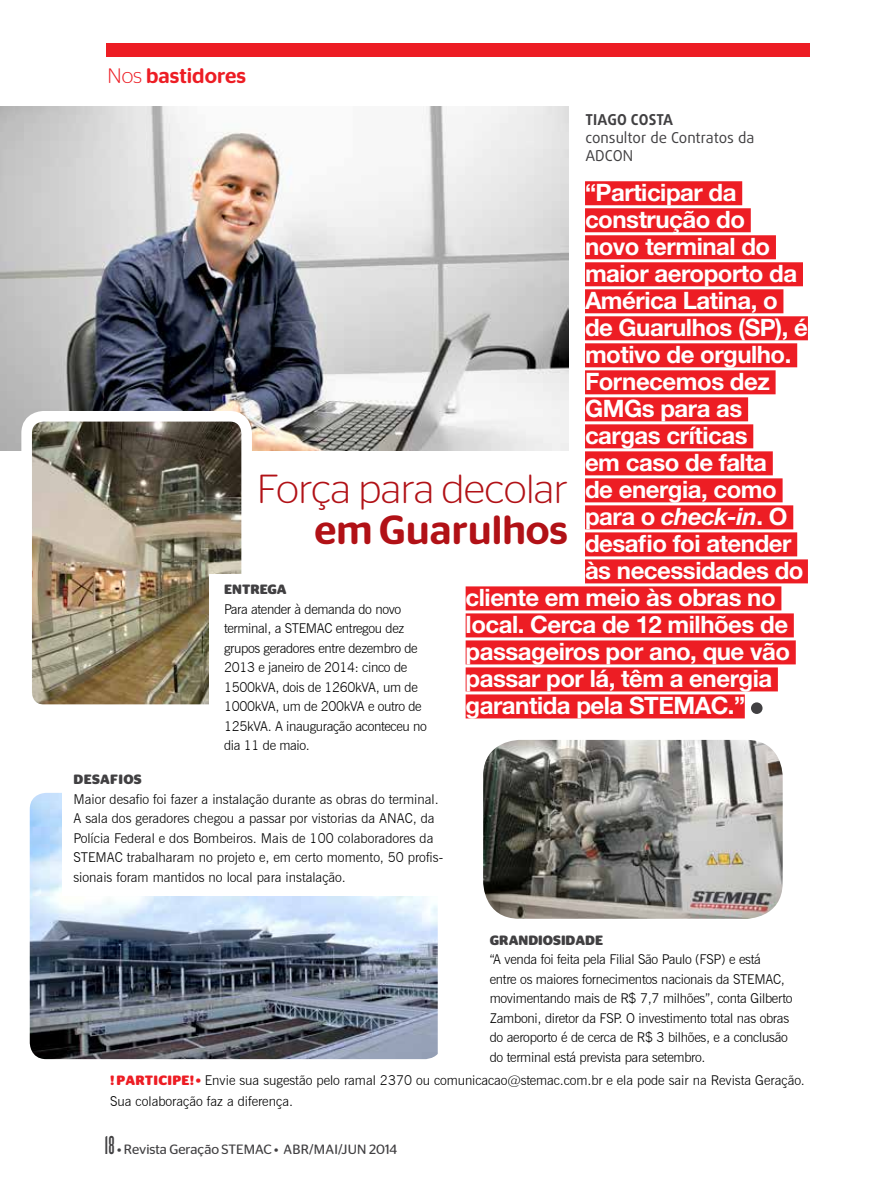
<style>
.page{position:relative;width:893px;height:1191px;background:#fff}
.page>*{position:absolute;margin:0;border:0;box-sizing:border-box;transform-origin:0 0}
.t1{font:300 40.5px "Stag Sans Round";color:#b11116}
.t2{font:500 40.5px "Stag Sans Round";color:#b11116}
.t3{font:700 24px "Helvetica Neue LT Std";letter-spacing:-.02em;color:#fff}
.t4{font:italic 700 24px "Helvetica Neue LT Std";letter-spacing:-.02em;color:#fff}
.t5{font:500 21px "Stag Sans Round";color:#ed1d24}
.t6{font:15px/18px "Daxline Pro";color:#414042}
.t7{font:700 15px "Daxline Pro";letter-spacing:.01em;color:#414042}
.t8{font:300 13.5px/19.5px "News Gothic BT";letter-spacing:-.02em;color:#000}
.t9{font:300 13.5px/19.5px "News Gothic BT";color:#000}
.t10{font:13.5px "Stag Sans Round";color:#414042}
.t11{font:700 13.5px "Stag Sans Round";color:#414042}
.t12{font:700 13.5px "Stag Sans Round";letter-spacing:.02em;color:#414042}
.s1{font-weight:300}
.s2{font-style:normal}
.s3{font-family:"Stag Sans Round";font-weight:700;color:#ed1d24}
.s4{font-family:"Knockout HTF46 Flyweight";font-size:27px}
</style>
<div class="page">
<img style="left:0;top:106px;width:568px;height:345px">
<img style="left:30px;top:793px;width:408px;height:266px">
<img style="left:483px;top:740px;width:300px;height:178px">
<div style="left:585px;top:181px;width:157px;height:24px;background:#ed1d24"></div>
<div style="left:585px;top:208px;width:166px;height:24px;background:#ed1d24"></div>
<div style="left:585px;top:235px;width:191px;height:24px;background:#ed1d24"></div>
<div style="left:585px;top:262px;width:218px;height:24px;background:#ed1d24"></div>
<div style="left:585px;top:289px;width:198px;height:24px;background:#ed1d24"></div>
<div style="left:585px;top:316px;width:223px;height:24px;background:#ed1d24"></div>
<div style="left:585px;top:343px;width:212px;height:24px;background:#ed1d24"></div>
<div style="left:585px;top:370px;width:191px;height:24px;background:#ed1d24"></div>
<div style="left:585px;top:397px;width:163px;height:24px;background:#ed1d24"></div>
<div style="left:585px;top:424px;width:168px;height:24px;background:#ed1d24"></div>
<div style="left:585px;top:451px;width:188px;height:24px;background:#ed1d24"></div>
<div style="left:585px;top:478px;width:198px;height:24px;background:#ed1d24"></div>
<div style="left:585px;top:505px;width:208px;height:24px;background:#ed1d24"></div>
<div style="left:585px;top:532px;width:212px;height:24px;background:#ed1d24"></div>
<div style="left:585px;top:559px;width:223px;height:24px;background:#ed1d24"></div>
<div style="left:466px;top:586px;width:315px;height:24px;background:#ed1d24"></div>
<div style="left:466px;top:613px;width:328px;height:24px;background:#ed1d24"></div>
<div style="left:466px;top:640px;width:330px;height:24px;background:#ed1d24"></div>
<div style="left:466px;top:667px;width:312px;height:24px;background:#ed1d24"></div>
<div style="left:466px;top:694px;width:279px;height:24px;background:#ed1d24"></div>
<div style="left:751px;top:702px;width:11px;height:12px;background:#414042;border-radius:50%"></div>
<div style="left:106px;top:43px;width:704px;height:13px;background:#ed1d24"></div>
<div style="left:62px;top:758px;width:395px;height:138px;background:#fff"></div>
<img style="left:33px;top:423px;width:207px;height:280px">
<div style="left:21px;top:411px;width:231px;height:304px;border:11px solid #fff;border-radius:17px"></div>
<div style="left:209px;top:574px;width:234px;height:159px;background:#fff"></div>
<h3 class="t5" style="left:108px;top:64px;width:140px"><span class="s1">Nos</span> bastidores</h3>
<p class="t7" style="left:585px;top:110px;width:89px">TIAGO COSTA</p>
<p class="t6" style="left:585px;top:129px;width:170px">consultor de Contratos da<br>ADCON</p>
<h2 class="t3" style="left:585px;top:177px;width:153px">“Participar da</h2>
<h2 class="t3" style="left:585px;top:204px;width:162px">construção do</h2>
<h2 class="t3" style="left:585px;top:231px;width:187px">novo terminal do</h2>
<h2 class="t3" style="left:585px;top:258px;width:214px">maior aeroporto da</h2>
<h2 class="t3" style="left:585px;top:285px;width:194px">América Latina, o</h2>
<h2 class="t3" style="left:585px;top:312px;width:224px">de Guarulhos (SP), é</h2>
<h2 class="t3" style="left:585px;top:339px;width:208px">motivo de orgulho.</h2>
<h2 class="t3" style="left:585px;top:366px;width:186px">Fornecemos dez</h2>
<h2 class="t3" style="left:585px;top:393px;width:159px">GMGs para as</h2>
<h2 class="t3" style="left:585px;top:420px;width:164px">cargas críticas</h2>
<h2 class="t3" style="left:585px;top:447px;width:184px">em caso de falta</h2>
<h2 class="t3" style="left:585px;top:474px;width:193px">de energia, como</h2>
<h2 class="t4" style="left:585px;top:501px;width:204px"><span class="s2">para o</span> check-in<span class="s2">. O</span></h2>
<h2 class="t3" style="left:585px;top:528px;width:208px">desafio foi atender</h2>
<h2 class="t3" style="left:585px;top:555px;width:220px">às necessidades do</h2>
<h2 class="t3" style="left:466px;top:582px;width:312px">cliente em meio às obras no</h2>
<h2 class="t3" style="left:466px;top:609px;width:324px">local. Cerca de 12 milhões de</h2>
<h2 class="t3" style="left:466px;top:636px;width:326px">passageiros por ano, que vão</h2>
<h2 class="t3" style="left:466px;top:663px;width:308px">passar por lá, têm a energia</h2>
<h2 class="t3" style="left:466px;top:690px;width:281px">garantida pela STEMAC.”</h2>
<h1 class="t1" style="left:257px;top:466px;width:312px">Força para decolar</h1>
<h1 class="t2" style="left:314px;top:506px;width:255px">em Guarulhos</h1>
<p class="t11" style="left:224px;top:582px;width:64px">ENTREGA</p>
<p class="t8" style="left:224px;top:599px;width:204px">Para atender à demanda do novo terminal, a STEMAC entregou dez grupos geradores entre dezembro de<br>2013 e janeiro de 2014: cinco de<br>1500kVA, dois de 1260kVA, um de<br>1000kVA, um de 200kVA e outro de<br>125kVA. A inauguração aconteceu no dia 11 de maio.</p>
<p class="t12" style="left:74px;top:771px;width:69px">DESAFIOS</p>
<p class="t9" style="left:73px;top:789px;width:371px">Maior desafio foi fazer a instalação durante as obras do terminal.<br>A sala dos geradores chegou a passar por vistorias da ANAC, da Polícia Federal e dos Bombeiros. Mais de 100 colaboradores da STEMAC trabalharam no projeto e, em certo momento, 50 profis&shy;sionais foram mantidos no local para instalação.</p>
<p class="t11" style="left:490px;top:932px;width:115px">GRANDIOSIDADE</p>
<p class="t8" style="left:490px;top:949px;width:304px">“A venda foi feita pela Filial São Paulo (FSP) e está<br>entre os maiores fornecimentos nacionais da STEMAC, movimentando mais de R$ 7,7 milhões”, conta Gilberto Zamboni, diretor da FSP. O investimento total nas obras do aeroporto é de cerca de R$ 3 bilhões, e a conclusão do terminal está prevista para setembro.</p>
<p class="t9" style="left:110px;top:1069px;width:696px;line-height:21px"><span class="s3">! PARTICIPE! •</span> Envie sua sugestão pelo ramal 2370 ou comunicacao@stemac.com.br e ela pode sair na Revista Geração.<br>Sua colaboração faz a diferença.</p>
<p class="t10" style="left:105px;top:1141px;width:294px"><span class="s4">18</span> • Revista Geração STEMAC • abr/mai/jun 2014</p>
</div>
